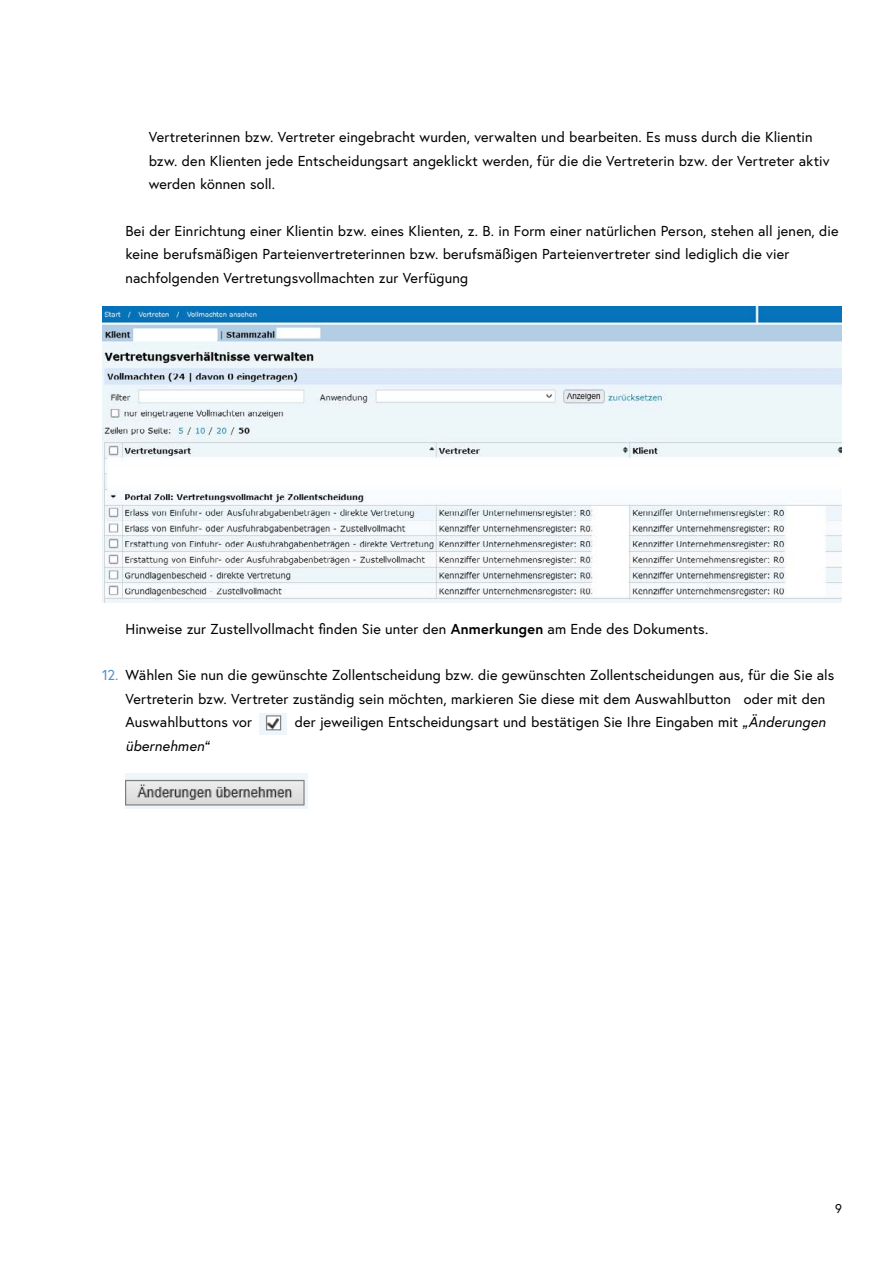
<style>
.page{position:relative;width:893px;height:1263px;background:#fff}
.page>*{position:absolute;margin:0;border:0;box-sizing:border-box;transform-origin:0 0}
.t1{font:14.4px/23.4px "Europa Austria";letter-spacing:.01em;color:#000}
.t2{font:italic 14.4px "Europa Austria";letter-spacing:.015em;color:#000}
.t3{font:12.75px "Europa Austria";color:#000}
.s1{font-weight:700}
.s2{color:#4e8fcc}
.s3{font-style:italic}
</style>
<div class="page">
<img style="left:102px;top:306px;width:740px;height:296px">
<img style="left:126px;top:774px;width:181px;height:35px">
<img style="left:259px;top:713px;width:27px;height:21px">
<p class="t1" style="left:149px;top:125px;width:682px">Vertreterinnen bzw. Vertreter eingebracht wurden, verwalten und bearbeiten. Es muss durch die Klientin bzw. den Klienten jede Entscheidungsart angeklickt werden, für die die Vertreterin bzw. der Vertreter aktiv werden können soll.</p>
<p class="t1" style="left:125px;top:219px;width:715px">Bei der Einrichtung einer Klientin bzw. eines Klienten, z. B. in Form einer natürlichen Person, stehen all jenen, die keine berufsmäßigen Parteienvertreterinnen bzw. berufsmäßigen Parteienvertreter sind lediglich die vier nachfolgenden Vertretungsvollmachten zur Verfügung</p>
<p class="t1" style="left:125px;top:617px;width:584px">Hinweise zur Zustellvollmacht finden Sie unter den <span class="s1">Anmerkungen</span> am Ende des Dokuments.</p>
<p class="t1" style="left:125px;top:663px;width:710px;text-indent:-23px"><span class="s2">12.</span> Wählen Sie nun die gewünschte Zollentscheidung bzw. die gewünschten Zollentscheidungen aus, für die Sie als<br>Vertreterin bzw. Vertreter zuständig sein möchten, markieren Sie diese mit dem Auswahlbutton oder mit den<br>Auswahlbuttons vor</p>
<p class="t1" style="left:295px;top:710px;width:532px">der jeweiligen Entscheidungsart und bestätigen Sie Ihre Eingaben mit <span class="s3">„Änderungen</span></p>
<p class="t2" style="left:125px;top:736px;width:85px">übernehmen“</p>
<p class="t3" style="left:835px;top:1200px;width:8px">9</p>
</div>
